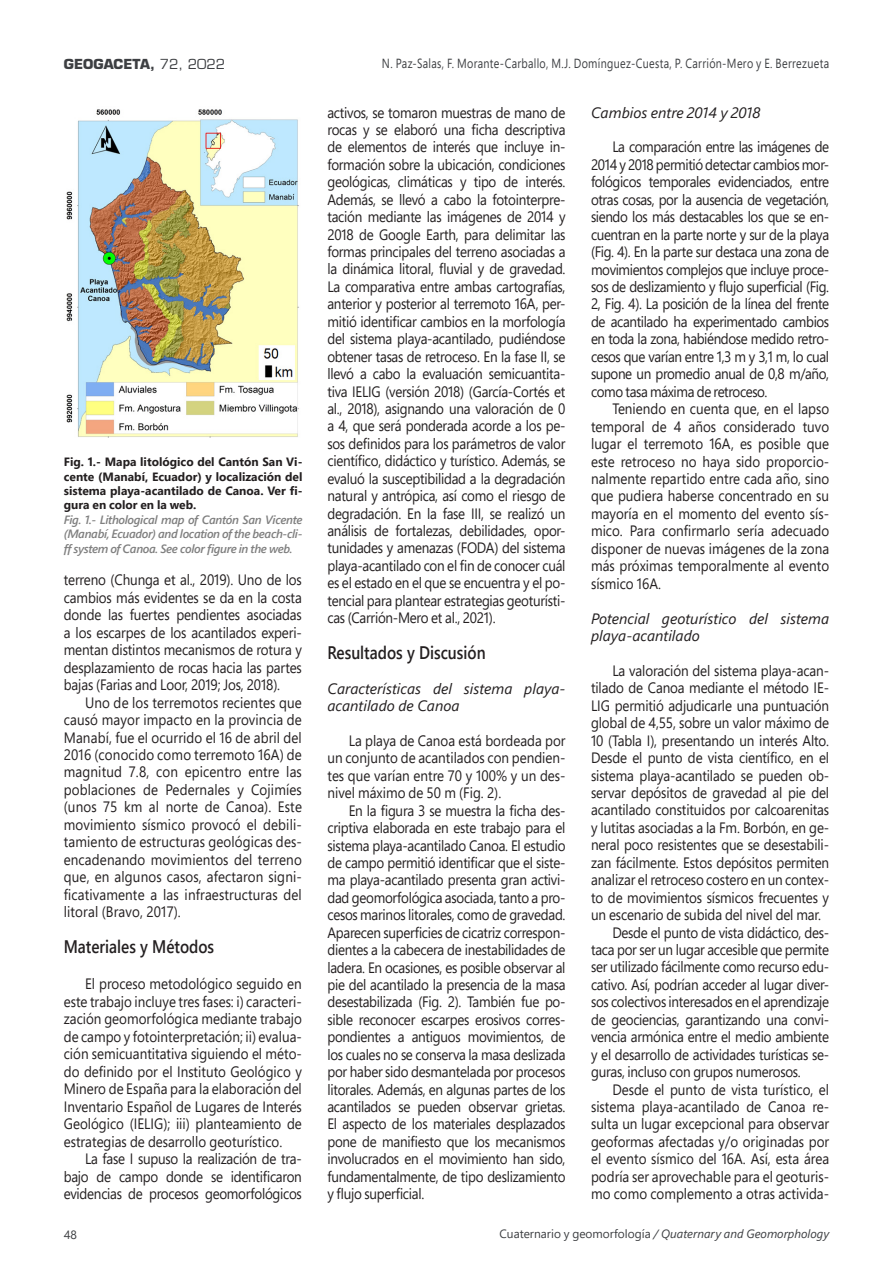
<style>
.page{position:relative;width:893px;height:1263px;background:#fff}
.page>*{position:absolute;margin:0;border:0;box-sizing:border-box;transform-origin:0 0}
.TEXT_BOLD{font:600 18.15px "Segoe UI";color:#231f20;scale:.85 1}
.TEXT{font:15px/17.4px "Segoe Pro";letter-spacing:-.01em;color:#231f20;text-align:justify;scale:.9 1}
.TEXT_ITALIC{font:italic 15px/17.4px "Segoe Pro";color:#231f20}
.t1{font:700 13.5px "Eurostile LT Std";color:#3d3f42}
.t2{font:13.2px "Segoe Pro";letter-spacing:.03em;color:#3d3f42;scale:.82 1}
.PIE_DE_PÁG_ESPAÑOL{font:700 12px/14.4px "Segoe Pro";color:#231f20;text-align:justify}
.PIE_DE_PÁG_INGLÉS{font:italic 600 12px/14.4px "Segoe Pro";letter-spacing:-.03em;color:#808080;text-align:justify}
.t3{font:italic 12px "Segoe Pro";color:#3d3f42}
.t4{font:12px "Segoe Pro";color:#3d3f42}
.s1{font-weight:400}
.s2{font-style:normal}
</style>
<div class="page">
<img style="left:66px;top:109px;width:233px;height:328px">
<p class="t1" style="left:64px;top:56px;width:163px">GEOGACETA, <span class="s1">72, 2022</span></p>
<p class="t2" style="left:382px;top:54px;width:547px">N. Paz-Salas, F. Morante-Carballo, M.J. Domínguez-Cuesta, P. Carrión-Mero y E. Berrezueta</p>
<p class="PIE_DE_PÁG_ESPAÑOL" style="left:64px;top:454px;width:240px">Fig. 1.- Mapa litológico del Cantón San Vi&shy;cente (Manabí, Ecuador) y localización del sistema playa-acantilado de Canoa. Ver fi&shy;gura en color en la web.</p>
<p class="PIE_DE_PÁG_INGLÉS" style="left:64px;top:512px;width:240px">Fig. 1.- Lithological map of Cantón San Vicente (Manabí, Ecuador) and location of the beach-cli&shy;ff system of Canoa. See color figure in the web.</p>
<p class="TEXT" style="left:64px;top:571px;width:266px">terreno (Chunga et al., 2019). Uno de los cambios más evidentes se da en la costa donde las fuertes pendientes asociadas a los escarpes de los acantilados experi&shy;mentan distintos mecanismos de rotura y desplazamiento de rocas hacia las partes bajas (Farias and Loor, 2019; Jos, 2018).</p>
<p class="TEXT" style="left:64px;top:693px;width:266px;text-indent:21px">Uno de los terremotos recientes que causó mayor impacto en la provincia de Manabí, fue el ocurrido el 16 de abril del 2016 (conocido como terremoto 16A) de magnitud 7.8, con epicentro entre las poblaciones de Pedernales y Cojimíes (unos 75 km al norte de Canoa). Este movimiento sísmico provocó el debili&shy;tamiento de estructuras geológicas des&shy;encadenando movimientos del terreno que, en algunos casos, afectaron signi&shy;ficativamente a las infraestructuras del litoral (Bravo, 2017).</p>
<p class="TEXT_BOLD" style="left:64px;top:929px;width:179px">Materiales y Métodos</p>
<p class="TEXT" style="left:64px;top:975px;width:266px;text-indent:21px">El proceso metodológico seguido en este trabajo incluye tres fases: i) caracteri&shy;zación geomorfológica mediante trabajo de campo y fotointerpretación; ii) evalua&shy;ción semicuantitativa siguiendo el méto&shy;do definido por el Instituto Geológico y Minero de España para la elaboración del Inventario Español de Lugares de Interés Geológico (IELIG); iii) planteamiento de estrategias de desarrollo geoturístico.</p>
<p class="TEXT" style="left:64px;top:1150px;width:266px;text-indent:21px">La fase I supuso la realización de tra&shy;bajo de campo donde se identificaron evidencias de procesos geomorfológicos</p>
<p class="TEXT" style="left:327px;top:103px;width:266px">activos, se tomaron muestras de mano de rocas y se elaboró una ficha descriptiva de elementos de interés que incluye in&shy;formación sobre la ubicación, condiciones geológicas, climáticas y tipo de interés.<br>Además, se llevó a cabo la fotointerpre&shy;tación mediante las imágenes de 2014 y 2018 de Google Earth, para delimitar las formas principales del terreno asociadas a la dinámica litoral, fluvial y de gravedad.<br>La comparativa entre ambas cartografías, anterior y posterior al terremoto 16A, per&shy;mitió identificar cambios en la morfología del sistema playa-acantilado, pudiéndose obtener tasas de retroceso. En la fase II, se llevó a cabo la evaluación semicuantita&shy;tiva IELIG (versión 2018) (García-Cortés et al., 2018), asignando una valoración de 0 a 4, que será ponderada acorde a los pe&shy;sos definidos para los parámetros de valor científico, didáctico y turístico. Además, se evaluó la susceptibilidad a la degradación natural y antrópica, así como el riesgo de degradación. En la fase III, se realizó un análisis de fortalezas, debilidades, opor&shy;tunidades y amenazas (FODA) del sistema playa-acantilado con el fin de conocer cuál es el estado en el que se encuentra y el po&shy;tencial para plantear estrategias geoturísti&shy;cas (Carrión-Mero et al., 2021).</p>
<p class="TEXT_BOLD" style="left:327px;top:635px;width:188px">Resultados y Discusión</p>
<p class="TEXT_ITALIC" style="left:327px;top:679px;width:240px">Características del sistema playa&shy;acantilado de Canoa</p>
<p class="TEXT" style="left:327px;top:731px;width:266px;text-indent:21px">La playa de Canoa está bordeada por un conjunto de acantilados con pendien&shy;tes que varían entre 70 y 100% y un des&shy;nivel máximo de 50 m (Fig. 2).</p>
<p class="TEXT" style="left:327px;top:801px;width:266px;text-indent:21px">En la figura 3 se muestra la ficha des&shy;criptiva elaborada en este trabajo para el sistema playa-acantilado Canoa. El estudio de campo permitió identificar que el siste&shy;ma playa-acantilado presenta gran activi&shy;dad geomorfológica asociada, tanto a pro&shy;cesos marinos litorales, como de gravedad.<br>Aparecen superficies de cicatriz correspon&shy;dientes a la cabecera de inestabilidades de ladera. En ocasiones, es posible observar al pie del acantilado la presencia de la masa desestabilizada (Fig. 2). También fue po&shy;sible reconocer escarpes erosivos corres&shy;pondientes a antiguos movimientos, de los cuales no se conserva la masa deslizada por haber sido desmantelada por procesos litorales. Además, en algunas partes de los acantilados se pueden observar grietas.<br>El aspecto de los materiales desplazados pone de manifiesto que los mecanismos involucrados en el movimiento han sido, fundamentalmente, de tipo deslizamiento y flujo superficial.</p>
<p class="TEXT_ITALIC" style="left:591px;top:103px;width:171px">Cambios entre 2014 y 2018</p>
<p class="TEXT" style="left:591px;top:138px;width:266px;text-indent:21px">La comparación entre las imágenes de 2014 y 2018 permitió detectar cambios mor&shy;fológicos temporales evidenciados, entre otras cosas, por la ausencia de vegetación, siendo los más destacables los que se en&shy;cuentran en la parte norte y sur de la playa (Fig. 4). En la parte sur destaca una zona de movimientos complejos que incluye proce&shy;sos de deslizamiento y flujo superficial (Fig.<br>2, Fig. 4). La posición de la línea del frente de acantilado ha experimentado cambios en toda la zona, habiéndose medido retro&shy;cesos que varían entre 1,3 m y 3,1 m, lo cual supone un promedio anual de 0,8 m/año, como tasa máxima de retroceso.</p>
<p class="TEXT" style="left:591px;top:400px;width:266px;text-indent:21px">Teniendo en cuenta que, en el lapso temporal de 4 años considerado tuvo lugar el terremoto 16A, es posible que este retroceso no haya sido proporcio&shy;nalmente repartido entre cada año, sino que pudiera haberse concentrado en su mayoría en el momento del evento sís&shy;mico. Para confirmarlo sería adecuado disponer de nuevas imágenes de la zona más próximas temporalmente al evento sísmico 16A.</p>
<p class="TEXT_ITALIC" style="left:591px;top:609px;width:240px">Potencial geoturístico del sistema playa-acantilado</p>
<p class="TEXT" style="left:591px;top:661px;width:266px;text-indent:21px">La valoración del sistema playa-acan&shy;tilado de Canoa mediante el método IE-LIG permitió adjudicarle una puntuación global de 4,55, sobre un valor máximo de 10 (Tabla I), presentando un interés Alto.<br>Desde el punto de vista científico, en el sistema playa-acantilado se pueden ob&shy;servar depósitos de gravedad al pie del acantilado constituidos por calcoarenitas y lutitas asociadas a la Fm. Borbón, en ge&shy;neral poco resistentes que se desestabili&shy;zan fácilmente. Estos depósitos permiten analizar el retroceso costero en un contex&shy;to de movimientos sísmicos frecuentes y un escenario de subida del nivel del mar.</p>
<p class="TEXT" style="left:591px;top:923px;width:266px;text-indent:21px">Desde el punto de vista didáctico, des&shy;taca por ser un lugar accesible que permite ser utilizado fácilmente como recurso edu&shy;cativo. Así, podrían acceder al lugar diver&shy;sos colectivos interesados en el aprendizaje de geociencias, garantizando una convi&shy;vencia armónica entre el medio ambiente y el desarrollo de actividades turísticas se&shy;guras, incluso con grupos numerosos.</p>
<p class="TEXT" style="left:591px;top:1080px;width:266px;text-indent:21px">Desde el punto de vista turístico, el sistema playa-acantilado de Canoa re&shy;sulta un lugar excepcional para observar geoformas afectadas y/o originadas por el evento sísmico del 16A. Así, esta área podría ser aprovechable para el geoturis&shy;mo como complemento a otras activida-</p>
<p class="t4" style="left:64px;top:1226px;width:15px">48</p>
<p class="t3" style="left:499px;top:1225px;width:331px"><span class="s2">Cuaternario y geomorfología</span> / Quaternary and Geomorphology</p>
</div>
